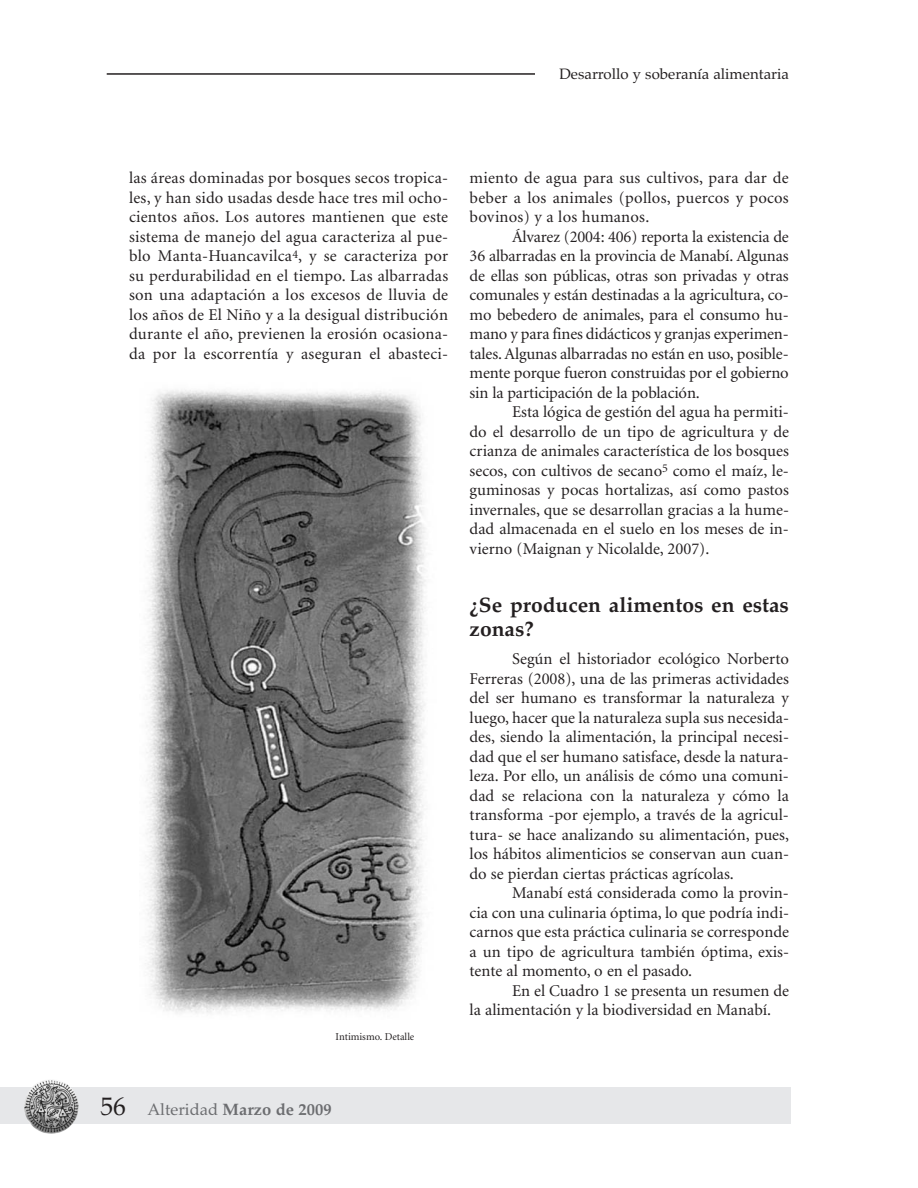
<style>
.page{position:relative;width:918px;height:1188px;background:#fff}
.page>*{position:absolute;margin:0;border:0;box-sizing:border-box;transform-origin:0 0}
.t1{font:700 21px/24px "Palatino";color:#231f20}
.t2{font:16.5px/19.5px "Minion";color:#231f20;text-align:justify}
.t3{font:700 16.5px "Palatino";color:#6c6d70}
.t4{font:15px "Palatino";color:#231f20}
.t5{font:10.5px "Minion";color:#231f20}
.s1{font-weight:400;font-size:25.5px;color:#231f20}
.s2{font-weight:400}
</style>
<div class="page">
<div style="left:0;top:1087px;width:790px;height:37px;background:#e6e7e9"></div>
<hr style="left:107px;top:73px;width:575px;height:2px;background:#231f20">
<div style="left:535px;top:64px;width:255px;height:23px;background:#fff"></div>
<img style="left:24px;top:1080px;width:55px;height:54px">
<img style="left:145px;top:390px;width:281px;height:623px">
<p class="t4" style="left:559px;top:65px;width:231px">Desarrollo y soberanía alimentaria</p>
<p class="t2" style="left:129px;top:170px;width:321px">las áreas dominadas por bosques secos tropica&shy;les, y han sido usadas desde hace tres mil ocho&shy;cientos años. Los autores mantienen que este sistema de manejo del agua caracteriza al pue&shy;blo Manta-Huancavilca<sup>4</sup>, y se caracteriza por su perdurabilidad en el tiempo. Las albarradas son una adaptación a los excesos de lluvia de los años de El Niño y a la desigual distribución durante el año, previenen la erosión ocasiona&shy;da por la escorrentía y aseguran el abasteci-</p>
<p class="t2" style="left:470px;top:170px;width:321px">miento de agua para sus cultivos, para dar de beber a los animales (pollos, puercos y pocos bovinos) y a los humanos.</p>
<p class="t2" style="left:470px;top:228px;width:321px;text-indent:43px">Álvarez (2004: 406) reporta la existencia de 36 albarradas en la provincia de Manabí. Algunas de ellas son públicas, otras son privadas y otras comunales y están destinadas a la agricultura, co&shy;mo bebedero de animales, para el consumo hu&shy;mano y para fines didácticos y granjas experimen&shy;tales. Algunas albarradas no están en uso, posible&shy;mente porque fueron construidas por el gobierno sin la participación de la población.</p>
<p class="t2" style="left:470px;top:404px;width:321px;text-indent:43px">Esta lógica de gestión del agua ha permiti&shy;do el desarrollo de un tipo de agricultura y de crianza de animales característica de los bosques secos, con cultivos de secano<sup>5</sup> como el maíz, le&shy;guminosas y pocas hortalizas, así como pastos invernales, que se desarrollan gracias a la hume&shy;dad almacenada en el suelo en los meses de in&shy;vierno (Maignan y Nicolalde, 2007).</p>
<p class="t1" style="left:470px;top:593px;width:321px">¿Se producen alimentos en estas zonas?</p>
<p class="t2" style="left:470px;top:650px;width:321px;text-indent:43px">Según el historiador ecológico Norberto Ferreras (2008), una de las primeras actividades del ser humano es transformar la naturaleza y luego, hacer que la naturaleza supla sus necesida&shy;des, siendo la alimentación, la principal necesi&shy;dad que el ser humano satisface, desde la natura&shy;leza. Por ello, un análisis de cómo una comuni&shy;dad se relaciona con la naturaleza y cómo la transforma -por ejemplo, a través de la agricul&shy;tura- se hace analizando su alimentación, pues, los hábitos alimenticios se conservan aun cuan&shy;do se pierdan ciertas prácticas agrícolas.</p>
<p class="t2" style="left:470px;top:884px;width:321px;text-indent:43px">Manabí está considerada como la provin&shy;cia con una culinaria óptima, lo que podría indi&shy;carnos que esta práctica culinaria se corresponde a un tipo de agricultura también óptima, exis&shy;tente al momento, o en el pasado.</p>
<p class="t2" style="left:470px;top:982px;width:321px;text-indent:43px">En el Cuadro 1 se presenta un resumen de la alimentación y la biodiversidad en Manabí.</p>
<p class="t5" style="left:336px;top:1033px;width:80px">Intimismo. Detalle</p>
<p class="t3" style="left:101px;top:1100px;width:233px"><span class="s1">56</span> <span class="s2">Alteridad</span> Marzo de 2009</p>
</div>
